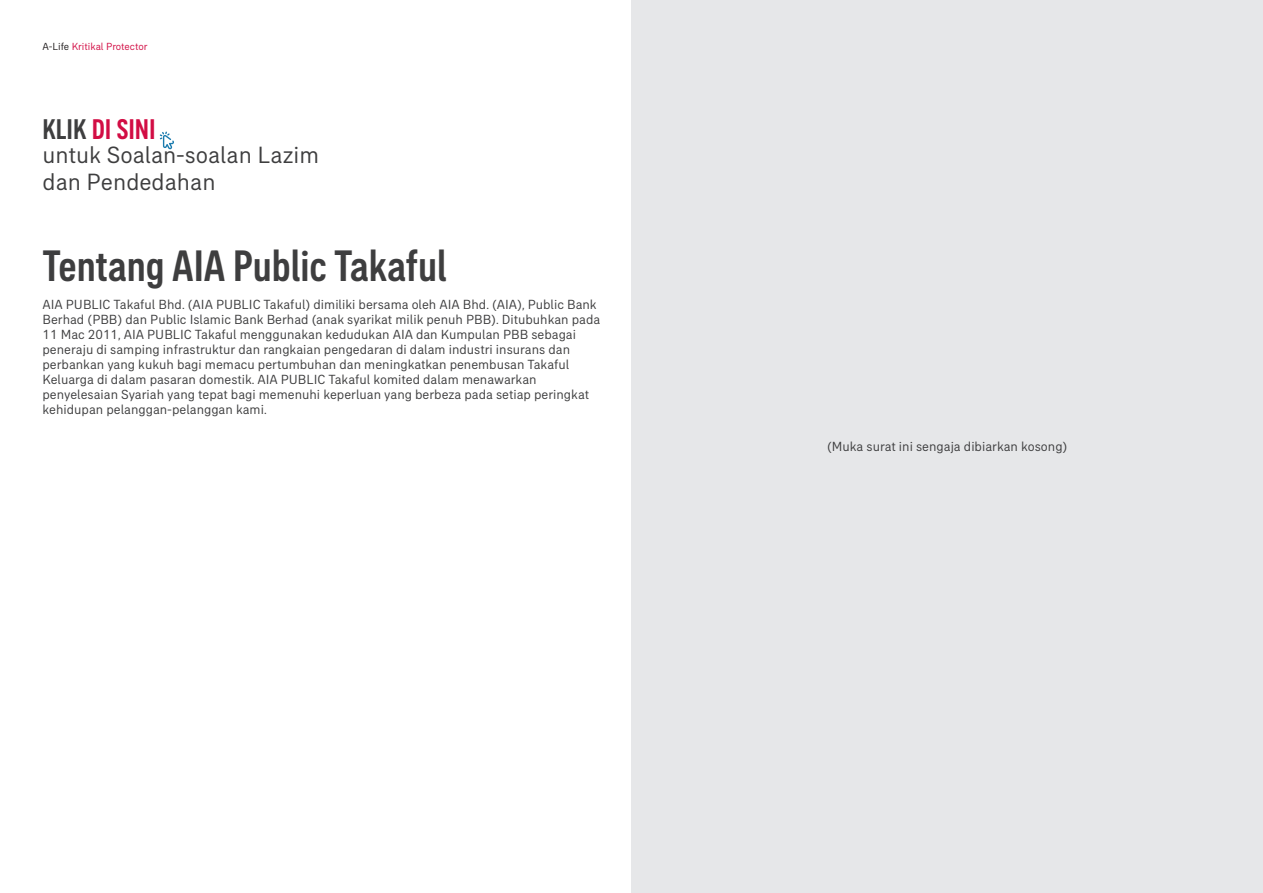
<style>
.page{position:relative;width:1263px;height:893px;background:#fff}
.page>*{position:absolute;margin:0;border:0;box-sizing:border-box;transform-origin:0 0}
.t1{font:500 condensed 45px "AIA Everest";color:#3e3e3f}
.t2{font:500 condensed 29.1px "AIA Everest";color:#d20d44}
.t3{font:24px/27px "AIA Everest";color:#3e3e3f}
.t4{font:13.5px/15px "AIA Everest";color:#3e3e3f}
.t5{font:10.5px "AIA Everest";color:#d20d44}
.s1{color:#231f20}
.s2{color:#3e3e3f}
</style>
<div class="page">
<div style="left:631px;top:0;width:632px;height:893px;background:#e6e7e9"></div>
<svg style="left:160px;top:132px;width:14px;height:17px"></svg>
<p class="t5" style="left:43px;top:40px;width:107px"><span class="s1">A-Life</span> Kritikal Protector</p>
<h2 class="t2" style="left:43px;top:112px;width:115px"><span class="s2">KLIK</span> DI SINI</h2>
<h3 class="t3" style="left:43px;top:141px;width:278px">untuk Soalan-soalan Lazim dan Pendedahan</h3>
<h1 class="t1" style="left:43px;top:240px;width:406px">Tentang AIA Public Takaful</h1>
<p class="t4" style="left:43px;top:296px;width:559px">AIA PUBLIC Takaful Bhd. (AIA PUBLIC Takaful) dimiliki bersama oleh AIA Bhd. (AIA), Public Bank Berhad (PBB) dan Public Islamic Bank Berhad (anak syarikat milik penuh PBB). Ditubuhkan pada 11 Mac 2011, AIA PUBLIC Takaful menggunakan kedudukan AIA dan Kumpulan PBB sebagai peneraju di samping infrastruktur dan rangkaian pengedaran di dalam industri insurans dan perbankan yang kukuh bagi memacu pertumbuhan dan meningkatkan penembusan Takaful Keluarga di dalam pasaran domestik. AIA PUBLIC Takaful komited dalam menawarkan penyelesaian Syariah yang tepat bagi memenuhi keperluan yang berbeza pada setiap peringkat kehidupan pelanggan-pelanggan kami.</p>
<p class="t4" style="left:827px;top:438px;width:242px">(Muka surat ini sengaja dibiarkan kosong)</p>
</div>
